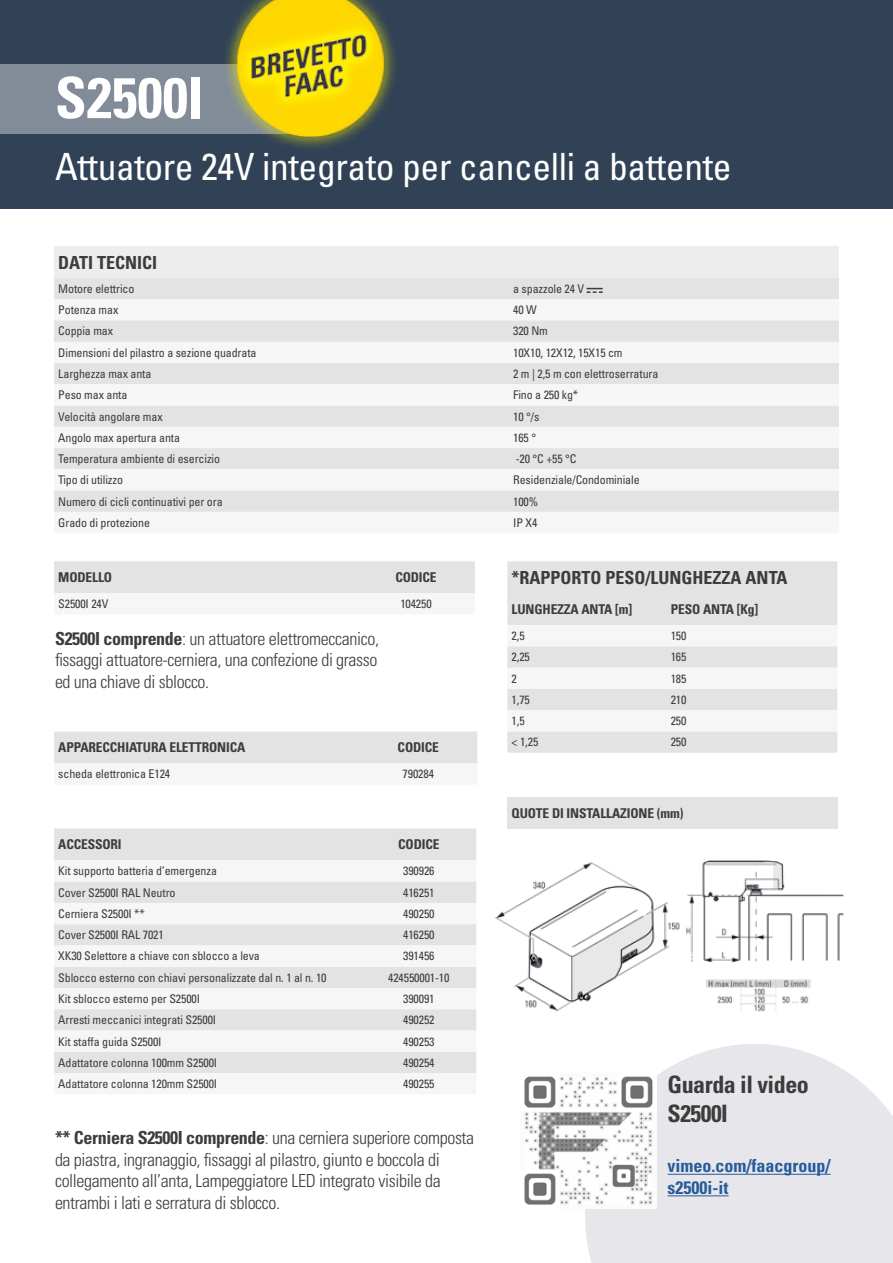
<style>
.page{position:relative;width:893px;height:1263px;background:#fff}
.page>*{position:absolute;margin:0;border:0;box-sizing:border-box;transform-origin:0 0}
.t1{font:700 condensed 57px "Univers LT Std";color:#fff}
.t2{font:condensed 37.5px "Univers LT Std";letter-spacing:-.01em;color:#fff}
.t3{font:700 condensed 24px/28.8px "Univers LT Std";letter-spacing:-.02em;color:#3c3c3b}
.t4{font:300 condensed 18px/21.6px "Univers LT Std";letter-spacing:-.02em;color:#3c3c3b}
.t5{font:700 condensed 18px "Univers LT Std";color:#3c3c3b}
.t6{font:700 condensed 18px/21.6px "Univers LT Std";color:#275b9b}
.t7{font:700 condensed 13.5px "Univers LT Std";letter-spacing:-.01em;color:#3c3c3b}
.t8{font:condensed 12px "Univers LT Std";letter-spacing:-.01em;color:#3c3c3b}
.s1{font-weight:700}
</style>
<div class="page">
<svg style="left:585px;top:1044px;width:308px;height:219px;background:#e8e8ec"></svg>
<div style="left:0;top:0;width:893px;height:208px;background:#314257"></div>
<hr style="left:668px;top:1174px;width:163px;height:1px;background:#275b9b">
<hr style="left:668px;top:1195px;width:61px;height:1px;background:#275b9b">
<img style="left:524px;top:1065px;width:133px;height:144px">
<div style="left:0;top:64px;width:304px;height:69px;background:#828c99"></div>
<img style="left:205px;top:0;width:189px;height:148px">
<div style="left:54px;top:561px;width:421px;height:32px;background:#e3e3e3"></div>
<div style="left:54px;top:731px;width:423px;height:33px;background:#e3e3e3"></div>
<div style="left:507px;top:797px;width:331px;height:32px;background:#e3e3e3"></div>
<div style="left:54px;top:828px;width:422px;height:32px;background:#e3e3e3"></div>
<svg style="left:54px;top:860px;width:422px;height:213px;fill:#f4f4f4"></svg>
<div style="left:507px;top:561px;width:330px;height:192px;background:#e3e3e3"></div>
<svg style="left:507px;top:625px;width:330px;height:106px"></svg>
<img style="left:495px;top:860px;width:348px;height:152px">
<div style="left:54px;top:246px;width:785px;height:32px;background:#ededed"></div>
<div style="left:54px;top:278px;width:785px;height:21px;background:#e3e3e3"></div>
<svg style="left:54px;top:320px;width:785px;height:192px;fill:#e3e3e3"></svg>
<svg style="left:587px;top:288px;width:16px;height:5px"></svg>
<h1 class="t1" style="left:55px;top:63px;width:150px">S2500I</h1>
<h2 class="t2" style="left:55px;top:143px;width:678px">Attuatore 24V integrato per cancelli a battente</h2>
<h3 class="t5" style="left:58px;top:251px;width:100px">DATI TECNICI</h3>
<p class="t8" style="left:58px;top:281px;width:78px">Motore elettrico</p>
<p class="t8" style="left:513px;top:281px;width:72px">a spazzole 24 V</p>
<p class="t8" style="left:58px;top:302px;width:62px">Potenza max</p>
<p class="t8" style="left:513px;top:302px;width:25px">40 W</p>
<p class="t8" style="left:58px;top:324px;width:56px">Coppia max</p>
<p class="t8" style="left:513px;top:324px;width:36px">320 Nm</p>
<p class="t8" style="left:58px;top:345px;width:200px">Dimensioni del pilastro a sezione quadrata</p>
<p class="t8" style="left:513px;top:345px;width:111px">10X10, 12X12, 15X15 cm</p>
<p class="t8" style="left:58px;top:366px;width:95px">Larghezza max anta</p>
<p class="t8" style="left:513px;top:366px;width:147px">2 m | 2,5 m con elettroserratura</p>
<p class="t8" style="left:58px;top:387px;width:71px">Peso max anta</p>
<p class="t8" style="left:513px;top:387px;width:67px">Fino a 250 kg*</p>
<p class="t8" style="left:58px;top:409px;width:106px">Velocità angolare max</p>
<p class="t8" style="left:513px;top:409px;width:28px">10 °/s</p>
<p class="t8" style="left:58px;top:430px;width:123px">Angolo max apertura anta</p>
<p class="t8" style="left:513px;top:430px;width:24px">165 °</p>
<p class="t8" style="left:58px;top:451px;width:163px">Temperatura ambiente di esercizio</p>
<p class="t8" style="left:516px;top:451px;width:62px">-20 °C +55 °C</p>
<p class="t8" style="left:58px;top:472px;width:66px">Tipo di utilizzo</p>
<p class="t8" style="left:513px;top:472px;width:128px">Residenziale/Condominiale</p>
<p class="t8" style="left:58px;top:494px;width:166px">Numero di cicli continuativi per ora</p>
<p class="t8" style="left:513px;top:494px;width:26px">100%</p>
<p class="t8" style="left:58px;top:515px;width:93px">Grado di protezione</p>
<p class="t8" style="left:513px;top:515px;width:26px">IP X4</p>
<p class="t7" style="left:58px;top:569px;width:55px">MODELLO</p>
<p class="t7" style="left:395px;top:569px;width:43px">CODICE</p>
<p class="t8" style="left:58px;top:596px;width:52px">S2500I 24V</p>
<p class="t8" style="left:400px;top:596px;width:33px">104250</p>
<h3 class="t4" style="left:55px;top:627px;width:325px;text-align:justify"><span class="s1">S2500I comprende</span>: un attuatore elettromeccanico, fissaggi attuatore-cerniera, una confezione di grasso ed una chiave di sblocco.</h3>
<p class="t7" style="left:58px;top:739px;width:189px">APPARECCHIATURA ELETTRONICA</p>
<p class="t7" style="left:398px;top:739px;width:43px">CODICE</p>
<p class="t8" style="left:58px;top:766px;width:113px">scheda elettronica E124</p>
<p class="t8" style="left:403px;top:766px;width:33px">790284</p>
<p class="t7" style="left:58px;top:836px;width:65px">ACCESSORI</p>
<p class="t7" style="left:398px;top:836px;width:43px">CODICE</p>
<p class="t8" style="left:58px;top:863px;width:160px">Kit supporto batteria d’emergenza</p>
<p class="t8" style="left:403px;top:863px;width:33px">390926</p>
<p class="t8" style="left:58px;top:885px;width:119px">Cover S2500I RAL Neutro</p>
<p class="t8" style="left:403px;top:885px;width:33px">416251</p>
<p class="t8" style="left:58px;top:906px;width:88px">Cerniera S2500I **</p>
<p class="t8" style="left:403px;top:906px;width:33px">490250</p>
<p class="t8" style="left:58px;top:927px;width:107px">Cover S2500I RAL 7021</p>
<p class="t8" style="left:403px;top:927px;width:33px">416250</p>
<p class="t8" style="left:58px;top:948px;width:203px">XK30 Selettore a chiave con sblocco a leva</p>
<p class="t8" style="left:403px;top:948px;width:33px">391456</p>
<p class="t8" style="left:58px;top:970px;width:270px">Sblocco esterno con chiavi personalizzate dal n. 1 al n. 10</p>
<p class="t8" style="left:388px;top:970px;width:63px">424550001-10</p>
<p class="t8" style="left:58px;top:991px;width:143px">Kit sblocco esterno per S2500I</p>
<p class="t8" style="left:403px;top:991px;width:33px">390091</p>
<p class="t8" style="left:58px;top:1012px;width:159px">Arresti meccanici integrati S2500I</p>
<p class="t8" style="left:403px;top:1012px;width:33px">490252</p>
<p class="t8" style="left:58px;top:1034px;width:105px">Kit staffa guida S2500I</p>
<p class="t8" style="left:403px;top:1034px;width:33px">490253</p>
<p class="t8" style="left:58px;top:1055px;width:161px">Adattatore colonna 100mm S2500I</p>
<p class="t8" style="left:403px;top:1055px;width:33px">490254</p>
<p class="t8" style="left:58px;top:1076px;width:161px">Adattatore colonna 120mm S2500I</p>
<p class="t8" style="left:403px;top:1076px;width:33px">490255</p>
<p class="t4" style="left:55px;top:1127px;width:421px"><span class="s1">** Cerniera S2500I comprende</span>: una cerniera superiore composta da piastra, ingranaggio, fissaggi al pilastro, giunto e boccola di collegamento all’anta, Lampeggiatore LED integrato visibile da entrambi i lati e serratura di sblocco.</p>
<h3 class="t5" style="left:512px;top:566px;width:277px">*RAPPORTO PESO/LUNGHEZZA ANTA</h3>
<p class="t7" style="left:512px;top:601px;width:122px">LUNGHEZZA ANTA [m]</p>
<p class="t7" style="left:671px;top:601px;width:89px">PESO ANTA [Kg]</p>
<p class="t8" style="left:512px;top:628px;width:15px">2,5</p>
<p class="t8" style="left:671px;top:628px;width:17px">150</p>
<p class="t8" style="left:512px;top:649px;width:20px">2,25</p>
<p class="t8" style="left:671px;top:649px;width:17px">165</p>
<p class="t8" style="left:512px;top:671px;width:7px">2</p>
<p class="t8" style="left:671px;top:671px;width:17px">185</p>
<p class="t8" style="left:512px;top:692px;width:20px">1,75</p>
<p class="t8" style="left:671px;top:692px;width:17px">210</p>
<p class="t8" style="left:512px;top:713px;width:15px">1,5</p>
<p class="t8" style="left:671px;top:713px;width:17px">250</p>
<p class="t8" style="left:512px;top:734px;width:28px">&lt; 1,25</p>
<p class="t8" style="left:671px;top:734px;width:17px">250</p>
<p class="t7" style="left:512px;top:804px;width:173px">QUOTE DI INSTALLAZIONE (mm)</p>
<h3 class="t3" style="left:668px;top:1070px;width:143px">Guarda il video<br>S2500I</h3>
<h3 class="t6" style="left:668px;top:1155px;width:164px">vimeo.com/faacgroup/ s2500i-it</h3>
</div>
